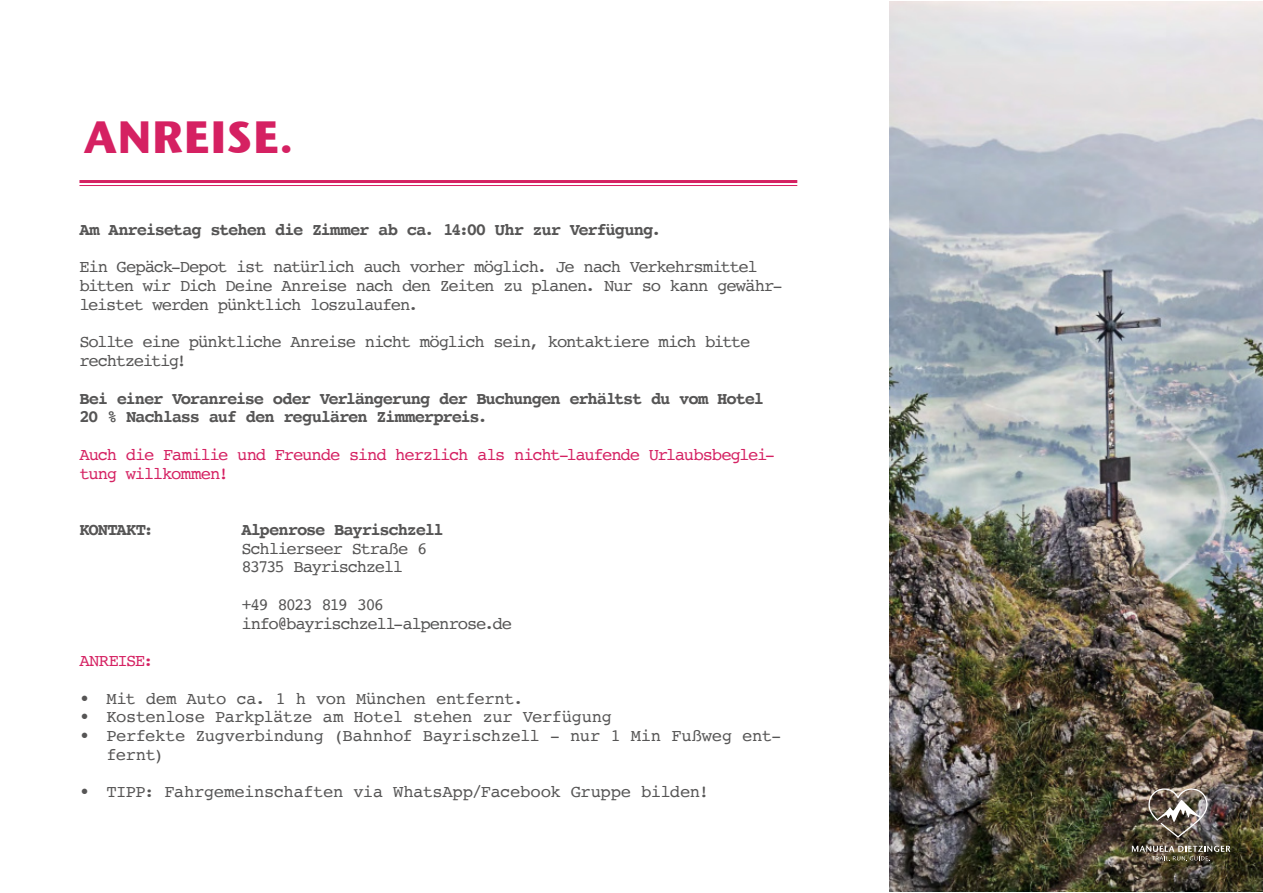
<style>
.page{position:relative;width:1263px;height:893px;background:#fff}
.page>*{position:absolute;margin:0;border:0;box-sizing:border-box;transform-origin:0 0}
.t1{font:700 45px "Stone Sans ITC";color:#d52162}
.t2{font:17.25px/18.8px "Courier";letter-spacing:-.06em;color:#565555}
.t3{font:700 17.25px/18.8px "Courier";letter-spacing:-.065em;color:#565555}
.t4{font:17.25px/18.8px "Courier";letter-spacing:-.025em;color:#565555}
.t5{font:17.25px/18.8px "Courier";letter-spacing:-.075em;color:#d52162}
.t6{font:17.25px "Courier";letter-spacing:-.03em;color:#565555}
.t7{font:17.25px/18.8px "Courier";letter-spacing:-.08em;color:#565555}
</style>
<div class="page">
<img style="left:889px;top:2px;width:374px;height:889px">
<img style="left:1148px;top:788px;width:60px;height:50px">
<svg style="left:1132px;top:846px;width:98px;height:15px"></svg>
<hr style="left:79px;top:180px;width:718px;height:3px;background:#d52162">
<hr style="left:79px;top:185px;width:718px;height:1px;background:#d52162">
<h1 class="t1" style="left:84px;top:112px;width:211px">ANREISE.</h1>
<p class="t3" style="left:79px;top:221px;width:583px">Am Anreisetag stehen die Zimmer ab ca. 14:00 Uhr zur Verfügung.</p>
<p class="t2" style="left:79px;top:259px;width:705px">Ein Gepäck-Depot ist natürlich auch vorher möglich. Je nach Verkehrsmittel bitten wir Dich Deine Anreise nach den Zeiten zu planen. Nur so kann gewähr&shy;leistet werden pünktlich loszulaufen.</p>
<p class="t2" style="left:79px;top:334px;width:672px">Sollte eine pünktliche Anreise nicht möglich sein, kontaktiere mich bitte rechtzeitig!</p>
<p class="t3" style="left:79px;top:390px;width:686px">Bei einer Voranreise oder Verlängerung der Buchungen erhältst du vom Hotel<br>20 % Nachlass auf den regulären Zimmerpreis.</p>
<p class="t5" style="left:79px;top:446px;width:697px">Auch die Familie und Freunde sind herzlich als nicht-laufende Urlaubsbeglei&shy;tung willkommen!</p>
<p class="t3" style="left:79px;top:521px;width:76px">KONTAKT:</p>
<p class="t3" style="left:241px;top:521px;width:204px">Alpenrose Bayrischzell</p>
<p class="t2" style="left:241px;top:540px;width:187px">Schlierseer Straße 6<br>83735 Bayrischzell</p>
<p class="t7" style="left:241px;top:596px;width:272px">+49 8023 819 306 info@bayrischzell-alpenrose.de</p>
<p class="t5" style="left:79px;top:652px;width:75px">ANREISE:</p>
<p class="t4" style="left:79px;top:690px;width:445px">• Mit dem Auto ca. 1 h von München entfernt.</p>
<p class="t6" style="left:79px;top:710px;width:534px">• Kostenlose Parkplätze am Hotel stehen zur Verfügung</p>
<p class="t4" style="left:106px;top:727px;width:676px;text-indent:-27px">• Perfekte Zugverbindung (Bahnhof Bayrischzell - nur 1 Min Fußweg ent&shy;fernt)</p>
<p class="t4" style="left:79px;top:784px;width:631px">• TIPP: Fahrgemeinschaften via WhatsApp/Facebook Gruppe bilden!</p>
</div>
